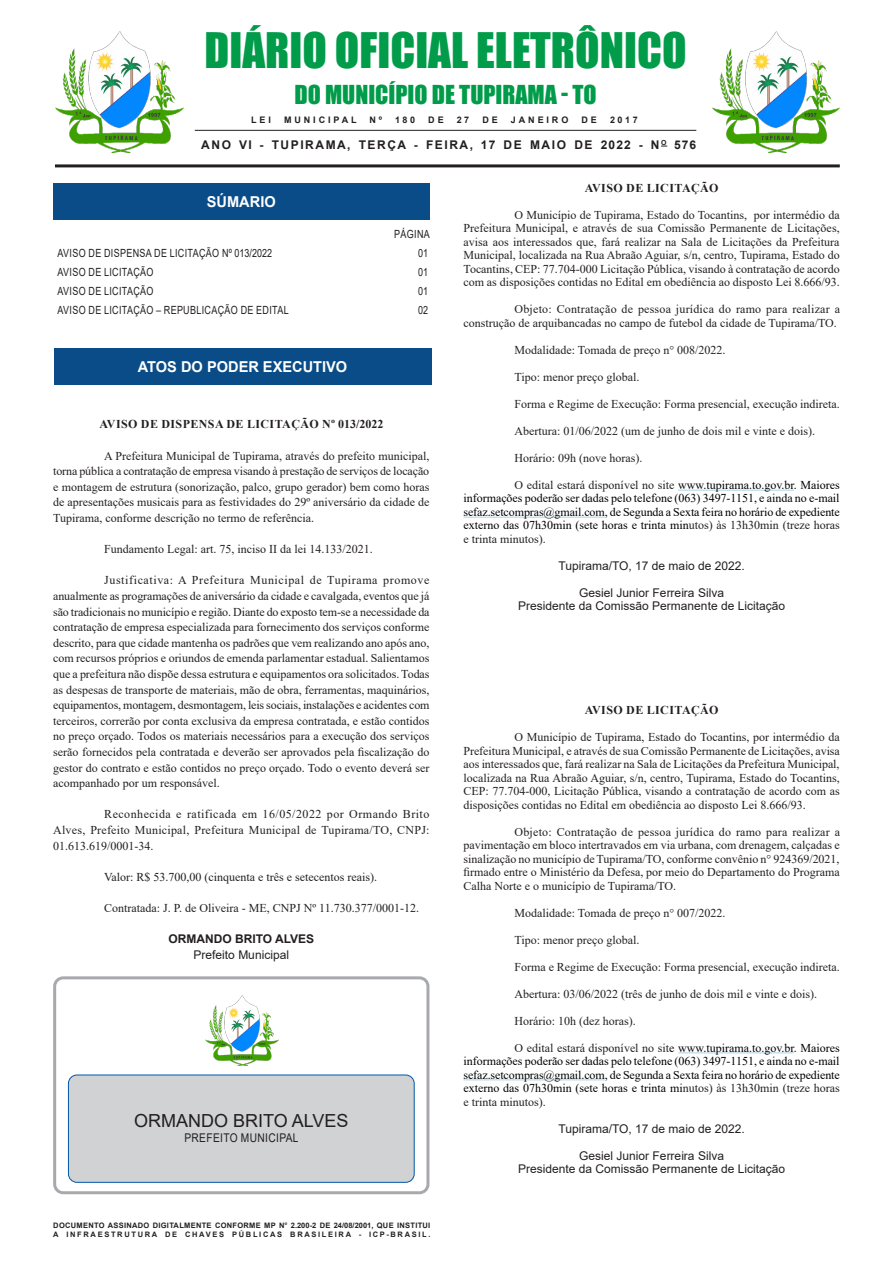
<style>
.page{position:relative;width:893px;height:1263px;background:#fff}
.page>*{position:absolute;margin:0;border:0;box-sizing:border-box;transform-origin:0 0}
.t1{font:45px "Impact";color:#009c4a}
.t2{font:24px "Impact";color:#009c4a}
.t3{font:18px "Arial";color:#231f20}
.Chancela{font:700 15px "Arial";color:#fff}
.CORPO_DE_TEXTO{font:12px/15.6px "Times New Roman";color:#231f20;text-align:justify}
.CORPO_DE_TEXTO-2{font:12px/13.5px "Times New Roman";color:#000;text-align:justify}
.CARGO{font:12px "Arial";color:#231f20}
.TITULOS{font:700 12px "Times New Roman";letter-spacing:.035em;color:#231f20}
.NOME{font:700 12px "Arial";letter-spacing:.13em;color:#231f20}
.CARGO-2{font:12px "Arial";letter-spacing:.035em;color:#231f20;scale:.85 1}
.NOME-2{font:700 12px "Arial";color:#231f20}
.Sumario{font:11.25px "Arial";letter-spacing:.035em;color:#231f20;scale:.8 1}
.t4{font:700 9px "Arial";letter-spacing:.325em;color:#231f20}
.t5{font:700 7.5px "Arial";letter-spacing:.04em;color:#231f20}
.t6{font:700 7.5px "Arial";letter-spacing:.225em;color:#231f20}
.s1{color:#231f20}
</style>
<div class="page">
<hr style="left:55px;top:164px;width:785px;height:3px;background:#231f20">
<hr style="left:195px;top:130px;width:501px;height:1px;background:#231f20">
<img style="left:712px;top:31px;width:128px;height:121px">
<img style="left:56px;top:31px;width:127px;height:121px">
<div style="left:53px;top:184px;width:376px;height:36px;background:#094c88"></div>
<div style="left:53px;top:976px;width:376px;height:218px;border:3px solid #a8a9ad;border-radius:9px"></div>
<div style="left:68px;top:1075px;width:346px;height:107px;background:#d1d2d4;border-radius:9px"></div>
<div style="left:68px;top:1075px;width:346px;height:107px;border:1px solid #0057a8;border-radius:9px"></div>
<img style="left:205px;top:996px;width:73px;height:69px">
<hr style="left:678px;top:490px;width:116px;height:1px;background:#acd2e4">
<hr style="left:463px;top:517px;width:142px;height:1px;background:#acd2e4">
<div style="left:54px;top:349px;width:377px;height:36px;background:#094c88"></div>
<hr style="left:678px;top:1052px;width:116px;height:1px;background:#acd2e4">
<hr style="left:463px;top:1079px;width:142px;height:1px;background:#acd2e4">
<p class="t1" style="left:205px;top:16px;width:483px">DIÁRIO OFICIAL ELETRÔNICO</p>
<p class="t2" style="left:294px;top:76px;width:304px">DO MUNICÍPIO DE TUPIRAMA - TO</p>
<p class="t4" style="left:251px;top:114px;width:21px">LEI</p>
<p class="t4" style="left:284px;top:114px;width:74px">MUNICIPAL</p>
<p class="t4" style="left:370px;top:114px;width:14px">N º</p>
<p class="t4" style="left:395px;top:114px;width:22px">180</p>
<p class="t4" style="left:428px;top:114px;width:17px">D E</p>
<p class="t4" style="left:457px;top:114px;width:14px">2 7</p>
<p class="t4" style="left:482px;top:114px;width:17px">D E</p>
<p class="t4" style="left:511px;top:114px;width:59px">JANEIRO</p>
<p class="t4" style="left:582px;top:114px;width:17px">D E</p>
<p class="t4" style="left:610px;top:114px;width:29px">2017</p>
<p class="NOME" style="left:201px;top:137px;width:496px">ANO VI - TUPIRAMA, TERÇA - FEIRA, 17 DE MAIO DE 2022 - N<sup>O</sup> 576</p>
<p class="Chancela" style="left:207px;top:191px;width:70px">SÚMARIO</p>
<p class="Sumario" style="left:394px;top:226px;width:46px">PÁGINA</p>
<p class="Sumario" style="left:58px;top:245px;width:269px">AVISO DE DISPENSA DE LICITAÇÃO Nº 013/2022</p>
<p class="Sumario" style="left:418px;top:245px;width:14px">01</p>
<p class="Sumario" style="left:58px;top:264px;width:121px">AVISO DE LICITAÇÃO</p>
<p class="Sumario" style="left:418px;top:264px;width:14px">01</p>
<p class="Sumario" style="left:58px;top:283px;width:121px">AVISO DE LICITAÇÃO</p>
<p class="Sumario" style="left:418px;top:283px;width:14px">01</p>
<p class="Sumario" style="left:58px;top:302px;width:290px">AVISO DE LICITAÇÃO – REPUBLICAÇÃO DE EDITAL</p>
<p class="Sumario" style="left:418px;top:302px;width:14px">02</p>
<p class="Chancela" style="left:138px;top:356px;width:211px">ATOS DO PODER EXECUTIVO</p>
<p class="TITULOS" style="left:99px;top:416px;width:286px">AVISO DE DISPENSA DE LICITAÇÃO Nº 013/2022</p>
<p class="CORPO_DE_TEXTO" style="left:53px;top:447px;width:378px;text-indent:51px">A Prefeitura Municipal de Tupirama, através do prefeito municipal, torna pública a contratação de empresa visando à prestação de serviços de locação e montagem de estrutura (sonorização, palco, grupo gerador) bem como horas de apresentações musicais para as festividades do 29º aniversário da cidade de Tupirama, conforme descrição no termo de referência.</p>
<p class="CORPO_DE_TEXTO" style="left:104px;top:541px;width:270px">Fundamento Legal: art. 75, inciso II da lei 14.133/2021.</p>
<p class="CORPO_DE_TEXTO" style="left:53px;top:572px;width:378px;text-indent:51px">Justificativa: A Prefeitura Municipal de Tupirama promove anualmente as programações de aniversário da cidade e cavalgada, eventos que já são tradicionais no município e região. Diante do exposto tem-se a necessidade da contratação de empresa especializada para fornecimento dos serviços conforme descrito, para que cidade mantenha os padrões que vem realizando ano após ano, com recursos próprios e oriundos de emenda parlamentar estadual. Salientamos que a prefeitura não dispõe dessa estrutura e equipamentos ora solicitados. Todas as despesas de transporte de materiais, mão de obra, ferramentas, maquinários, equipamentos, montagem, desmontagem, leis sociais, instalações e acidentes com terceiros, correrão por conta exclusiva da empresa contratada, e estão contidos no preço orçado. Todos os materiais necessários para a execução dos serviços serão fornecidos pela contratada e deverão ser aprovados pela fiscalização do gestor do contrato e estão contidos no preço orçado. Todo o evento deverá ser acompanhado por um responsável.</p>
<p class="CORPO_DE_TEXTO" style="left:53px;top:806px;width:378px;text-indent:51px">Reconhecida e ratificada em 16/05/2022 por Ormando Brito Alves, Prefeito Municipal, Prefeitura Municipal de Tupirama/TO, CNPJ:<br>01.613.619/0001-34.</p>
<p class="CORPO_DE_TEXTO" style="left:104px;top:868px;width:274px">Valor: R$ 53.700,00 (cinquenta e três e setecentos reais).</p>
<p class="CORPO_DE_TEXTO" style="left:104px;top:900px;width:316px">Contratada: J. P. de Oliveira - ME, CNPJ Nº 11.730.377/0001-12.</p>
<p class="NOME-2" style="left:168px;top:930px;width:147px">ORMANDO BRITO ALVES</p>
<p class="CARGO" style="left:194px;top:946px;width:97px">Prefeito Municipal</p>
<p class="t3" style="left:134px;top:1108px;width:216px">ORMANDO BRITO ALVES</p>
<p class="CARGO-2" style="left:184px;top:1130px;width:136px">PREFEITO MUNICIPAL</p>
<p class="t5" style="left:53px;top:1220px;width:379px">DOCUMENTO ASSINADO DIGITALMENTE CONFORME MP N° 2.200-2 DE 24/08/2001, QUE INSTITUI</p>
<p class="t6" style="left:53px;top:1229px;width:379px">A INFRAESTRUTURA DE CHAVES PÚBLICAS BRASILEIRA - ICP-BRASIL.</p>
<p class="TITULOS" style="left:585px;top:179px;width:135px">AVISO DE LICITAÇÃO</p>
<p class="CORPO_DE_TEXTO" style="left:463px;top:208px;width:378px;line-height:13.5px;text-indent:51px">O Município de Tupirama, Estado do Tocantins, por intermédio da Prefeitura Municipal, e através de sua Comissão Permanente de Licitações, avisa aos interessados que, fará realizar na Sala de Licitações da Prefeitura Municipal, localizada na Rua Abraão Aguiar, s/n, centro, Tupirama, Estado do Tocantins, CEP: 77.704-000 Licitação Pública, visando à contratação de acordo com as disposições contidas no Edital em obediência ao disposto Lei 8.666/93.</p>
<p class="CORPO_DE_TEXTO" style="left:463px;top:302px;width:378px;line-height:13.5px;text-align:right">Objeto: Contratação de pessoa jurídica do ramo para realizar a construção de arquibancadas no campo de futebol da cidade de Tupirama/TO.</p>
<p class="CORPO_DE_TEXTO" style="left:514px;top:342px;width:213px">Modalidade: Tomada de preço n° 008/2022.</p>
<p class="CORPO_DE_TEXTO" style="left:514px;top:369px;width:126px">Tipo: menor preço global.</p>
<p class="CORPO_DE_TEXTO" style="left:514px;top:396px;width:327px">Forma e Regime de Execução: Forma presencial, execução indireta.</p>
<p class="CORPO_DE_TEXTO" style="left:514px;top:423px;width:302px">Abertura: 01/06/2022 (um de junho de dois mil e vinte e dois).</p>
<p class="CORPO_DE_TEXTO" style="left:514px;top:450px;width:129px">Horário: 09h (nove horas).</p>
<p class="CORPO_DE_TEXTO-2" style="left:463px;top:478px;width:378px;text-indent:51px"><span class="s1">O edital estará disponível no site</span> www.tupirama.to.gov.br. Maiores informações poderão ser dadas pelo telefone (063) 3497-1151, e ainda no e-mail sefaz.setcompras@gmail.com, de Segunda a Sexta feira no horário de expediente externo das 07h30min (sete horas e trinta min<span class="s1">utos) às 13h30min (treze horas e trinta minutos).</span></p>
<p class="CARGO" style="left:559px;top:557px;width:188px">Tupirama/TO, 17 de maio de 2022.</p>
<p class="CARGO" style="left:579px;top:584px;width:146px">Gesiel Junior Ferreira Silva</p>
<p class="CARGO" style="left:518px;top:598px;width:268px">Presidente da Comissão Permanente de Licitação</p>
<p class="TITULOS" style="left:585px;top:701px;width:135px">AVISO DE LICITAÇÃO</p>
<p class="CORPO_DE_TEXTO" style="left:463px;top:730px;width:378px;line-height:13.5px;text-indent:51px">O Município de Tupirama, Estado do Tocantins, por intermédio da Prefeitura Municipal, e através de sua Comissão Permanente de Licitações, avisa aos interessados que, fará realizar na Sala de Licitações da Prefeitura Municipal, localizada na Rua Abraão Aguiar, s/n, centro, Tupirama, Estado do Tocantins, CEP: 77.704-000, Licitação Pública, visando a contratação de acordo com as disposições contidas no Edital em obediência ao disposto Lei 8.666/93.</p>
<p class="CORPO_DE_TEXTO" style="left:463px;top:824px;width:378px;line-height:13.5px;text-indent:51px">Objeto: Contratação de pessoa jurídica do ramo para realizar a pavimentação em bloco intertravados em via urbana, com drenagem, calçadas e sinalização no município de Tupirama/TO, conforme convênio n° 924369/2021, firmado entre o Ministério da Defesa, por meio do Departamento do Programa Calha Norte e o município de Tupirama/TO.</p>
<p class="CORPO_DE_TEXTO" style="left:514px;top:904px;width:213px">Modalidade: Tomada de preço n° 007/2022.</p>
<p class="CORPO_DE_TEXTO" style="left:514px;top:931px;width:126px">Tipo: menor preço global.</p>
<p class="CORPO_DE_TEXTO" style="left:514px;top:958px;width:327px">Forma e Regime de Execução: Forma presencial, execução indireta.</p>
<p class="CORPO_DE_TEXTO" style="left:514px;top:985px;width:304px">Abertura: 03/06/2022 (três de junho de dois mil e vinte e dois).</p>
<p class="CORPO_DE_TEXTO" style="left:514px;top:1012px;width:123px">Horário: 10h (dez horas).</p>
<p class="CORPO_DE_TEXTO-2" style="left:463px;top:1040px;width:378px;text-indent:51px"><span class="s1">O edital estará disponível no sit</span>e www.tupirama.to.gov.br. Maiores informações poderão ser dadas pelo telefone (063) 3497-1151, e ainda no e-mail sefaz.setcompras@gmail.com, de Segunda a Sexta feira no horário de expediente externo das 07h30min (sete horas e trinta mi<span class="s1">nutos) às 13h30min (treze horas e trinta minutos).</span></p>
<p class="CARGO" style="left:559px;top:1120px;width:188px">Tupirama/TO, 17 de maio de 2022.</p>
<p class="CARGO" style="left:579px;top:1147px;width:146px">Gesiel Junior Ferreira Silva</p>
<p class="CARGO" style="left:518px;top:1160px;width:268px">Presidente da Comissão Permanente de Licitação</p>
</div>
